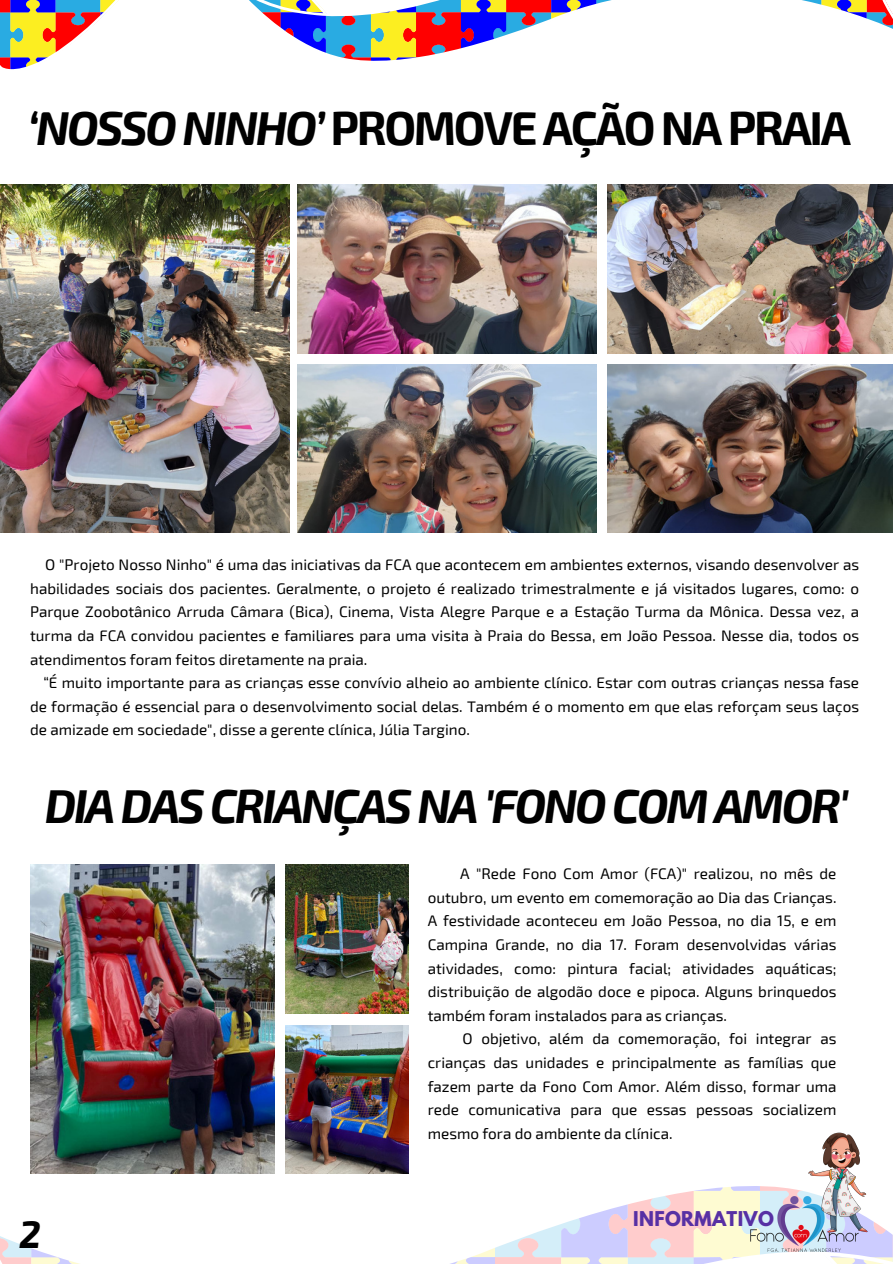
<style>
.page{position:relative;width:893px;height:1264px;background:#fff}
.page>*{position:absolute;margin:0;border:0;box-sizing:border-box;transform-origin:0 0}
.t1{font:700 46.5px "Exo 2";letter-spacing:-.05em;color:#000}
.t2{font:italic 700 46.5px "Exo 2";letter-spacing:-.05em;color:#000}
.t3{font:italic 700 37.5px "Exo 2";color:#000}
.t4{font:700 18px "League Spartan";letter-spacing:.02em;color:#5730a4}
.t5{font:15.3px/23.7px "Exo 2";color:#000;text-align:justify}
.s1{font-style:italic}
</style>
<div class="page">
<img style="left:30px;top:864px;width:244px;height:305px">
<img style="left:285px;top:864px;width:123px;height:149px">
<img style="left:285px;top:1025px;width:123px;height:144px">
<img style="left:297px;top:184px;width:299px;height:169px">
<img style="left:608px;top:184px;width:284px;height:169px">
<img style="left:297px;top:364px;width:299px;height:168px">
<img style="left:608px;top:364px;width:284px;height:168px">
<svg style="left:0;top:0;width:892px;height:70px"></svg>
<svg style="left:0;top:1169px;width:892px;height:94px"></svg>
<img style="left:745px;top:1182px;width:118px;height:81px">
<img style="left:790px;top:1132px;width:102px;height:102px">
<img style="left:0;top:184px;width:289px;height:348px">
<p class="t1" style="left:28px;top:98px;width:824px"><span class="s1">‘NOSSO NINHO’</span> PROMOVE AÇÃO NA PRAIA</p>
<p class="t5" style="left:30px;top:552px;width:830px;text-indent:15px">O "Projeto Nosso Ninho" é uma das iniciativas da FCA que acontecem em ambientes externos, visando desenvolver as habilidades sociais dos pacientes. Geralmente, o projeto é realizado trimestralmente e já visitados lugares, como: o Parque Zoobotânico Arruda Câmara (Bica), Cinema, Vista Alegre Parque e a Estação Turma da Mônica. Dessa vez, a turma da FCA convidou pacientes e familiares para uma visita à Praia do Bessa, em João Pessoa. Nesse dia, todos os atendimentos foram feitos diretamente na praia.</p>
<p class="t5" style="left:30px;top:670px;width:830px;text-indent:13px">“É muito importante para as crianças esse convívio alheio ao ambiente clínico. Estar com outras crianças nessa fase de formação é essencial para o desenvolvimento social delas. Também é o momento em que elas reforçam seus laços de amizade em sociedade", disse a gerente clínica, Júlia Targino.</p>
<p class="t2" style="left:45px;top:775px;width:805px">DIA DAS CRIANÇAS NA 'FONO COM AMOR'</p>
<p class="t5" style="left:428px;top:861px;width:410px;text-indent:32px">A "Rede Fono Com Amor (FCA)" realizou, no mês de outubro, um evento em comemoração ao Dia das Crianças.<br>A festividade aconteceu em João Pessoa, no dia 15, e em Campina Grande, no dia 17. Foram desenvolvidas várias atividades, como: pintura facial; atividades aquáticas; distribuição de algodão doce e pipoca. Alguns brinquedos também foram instalados para as crianças.</p>
<p class="t5" style="left:428px;top:1026px;width:410px;text-indent:35px">O objetivo, além da comemoração, foi integrar as crianças das unidades e principalmente as famílias que fazem parte da Fono Com Amor. Além disso, formar uma rede comunicativa para que essas pessoas socializem mesmo fora do ambiente da clínica.</p>
<p class="t3" style="left:19px;top:1209px;width:23px">2</p>
<p class="t4" style="left:633px;top:1209px;width:142px">INFORMATIVO</p>
</div>
